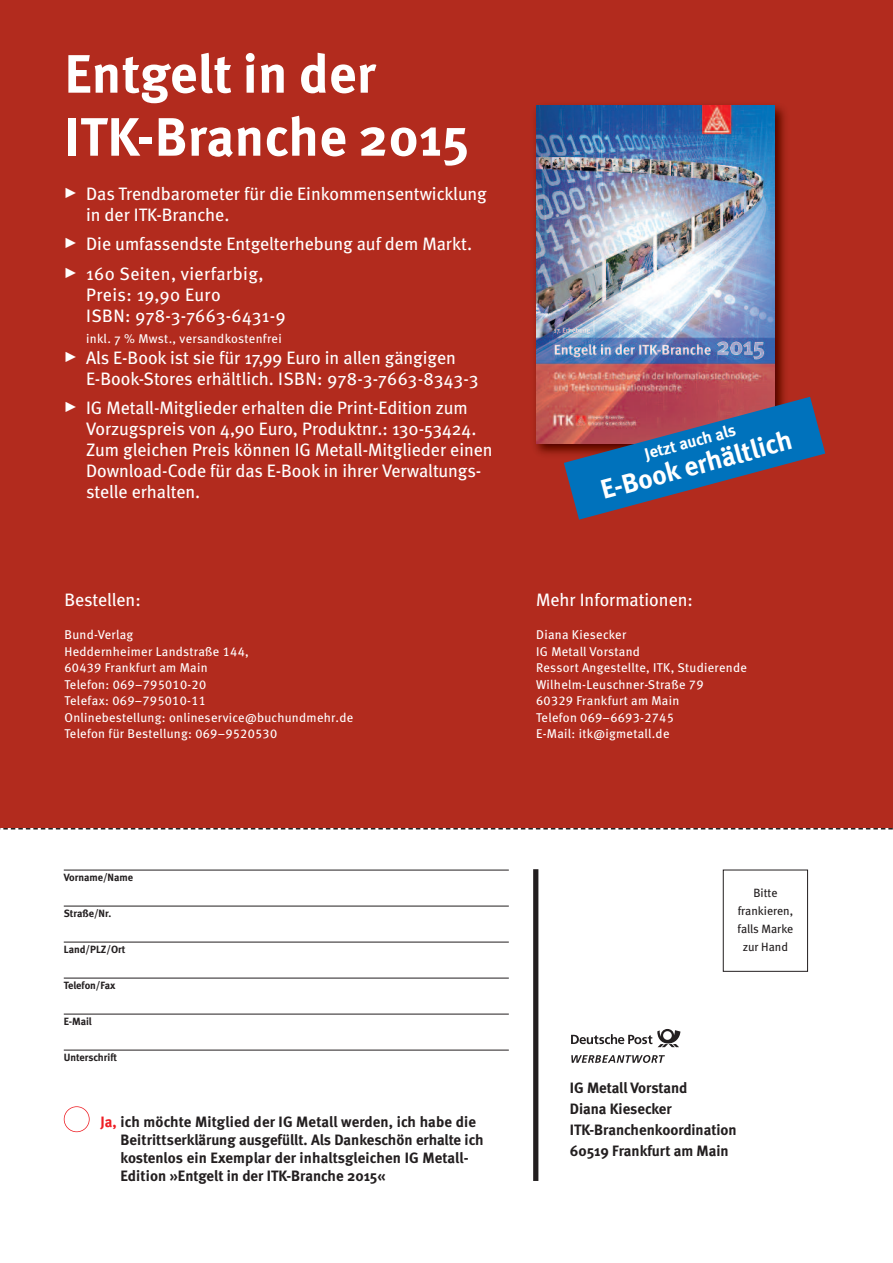
<style>
.page{position:relative;width:893px;height:1263px;background:#fff}
.page>*{position:absolute;margin:0;border:0;box-sizing:border-box;transform-origin:0 0}
.t1{font:700 54px/63px "Meta";letter-spacing:.01em;color:#fff}
.t2{font:700 27px "Meta";color:#fff}
.t3{font:18px/21px "Meta";color:#fff}
.t4{font:18px/21px "Meta";letter-spacing:.025em;color:#fff}
.t5{font:700 16.5px "Meta";color:#fff}
.t6{font:700 15px/21px "Meta";color:#231f20}
.t7{font:12.75px/16.5px "Meta Book LF";letter-spacing:.025em;color:#fff}
.t8{font:12.75px "Meta";letter-spacing:.02em;color:#fff}
.t9{font:12px/18px "Meta";color:#231f20;text-align:center}
.t10{font:700 10.5px "Meta";color:#231f20}
.s1{color:#ee1d23}
</style>
<div class="page">
<div style="left:0;top:0;width:893px;height:828px;background:#b22b1e"></div>
<svg style="left:0;top:828px;width:893px;height:1px"></svg>
<div style="left:723px;top:870px;width:85px;height:102px;border:1px solid #231f20"></div>
<div style="left:533px;top:869px;width:5px;height:312px;background:#231f20"></div>
<svg style="left:571px;top:1029px;width:109px;height:18px"></svg>
<svg style="left:571px;top:1055px;width:94px;height:8px"></svg>
<hr style="left:64px;top:870px;width:445px;height:1px;background:#231f20">
<hr style="left:64px;top:906px;width:445px;height:1px;background:#231f20">
<hr style="left:64px;top:942px;width:445px;height:1px;background:#231f20">
<hr style="left:64px;top:978px;width:445px;height:1px;background:#231f20">
<hr style="left:64px;top:1014px;width:445px;height:1px;background:#231f20">
<hr style="left:64px;top:1050px;width:445px;height:1px;background:#231f20">
<div style="left:64px;top:1106px;width:26px;height:26px;border:2px solid #ee1d23;border-radius:50%"></div>
<img style="left:535px;top:105px;width:250px;height:350px">
<img style="left:536px;top:106px;width:238px;height:338px">
<svg style="left:564px;top:397px;width:261px;height:123px"></svg>
<h1 class="t1" style="left:65px;top:48px;width:406px">Entgelt in der<br>ITK-Branche 2015</h1>
<p class="t3" style="left:86px;top:185px;width:402px;text-indent:-22px">✓ Das Trendbarometer für die Einkommensentwicklung in der ITK-Branche.</p>
<p class="t3" style="left:64px;top:235px;width:410px">✓ Die umfassendste Entgelterhebung auf dem Markt.</p>
<p class="t4" style="left:86px;top:265px;width:201px;text-indent:-22px">✓ 160 Seiten, vierfarbig,<br>Preis: 19,90 Euro<br>ISBN: 978-3-7663-6431-9</p>
<p class="t8" style="left:86px;top:334px;width:197px">inkl. 7 % Mwst., versandkostenfrei</p>
<p class="t3" style="left:86px;top:349px;width:394px;text-indent:-22px">✓ Als E-Book ist sie für 17,99 Euro in allen gängigen<br>E-Book-Stores erhältlich. ISBN: 978-3-7663-8343-3</p>
<p class="t3" style="left:86px;top:399px;width:408px;text-indent:-22px">✓ IG Metall-Mitglieder erhalten die Print-Edition zum Vorzugspreis von 4,90 Euro, Produktnr.: 130-53424.<br>Zum gleichen Preis können IG Metall-Mitglieder einen Download-Code für das E-Book in ihrer Verwaltungs&shy;stelle erhalten.</p>
<p class="t3" style="left:64px;top:591px;width:78px">Bestellen:</p>
<p class="t7" style="left:64px;top:628px;width:290px">Bund-Verlag<br>Heddernheimer Landstraße 144,<br>60439 Frankfurt am Main<br>Telefon: 069–795010-20<br>Telefax: 069–795010-11<br>Onlinebestellung: onlineservice@buchundmehr.de<br>Telefon für Bestellung: 069–9520530</p>
<p class="t5" style="left:643px;top:448px;width:95px;rotate:-15deg">Jetzt auch als</p>
<h2 class="t2" style="left:599px;top:481px;width:198px;rotate:-15deg">E-Book erhältlich</h2>
<p class="t3" style="left:536px;top:591px;width:158px">Mehr Informationen:</p>
<p class="t7" style="left:536px;top:628px;width:212px">Diana Kiesecker<br>IG Metall Vorstand<br>Ressort Angestellte, ITK, Studierende<br>Wilhelm-Leuschner-Straße 79<br>60329 Frankfurt am Main<br>Telefon 069–6693-2745<br>E-Mail: itk@igmetall.de</p>
<p class="t10" style="left:64px;top:874px;width:71px">Vorname/Name</p>
<p class="t10" style="left:64px;top:910px;width:49px">Straße/Nr.</p>
<p class="t10" style="left:64px;top:946px;width:63px">Land/PLZ/Ort</p>
<p class="t10" style="left:64px;top:982px;width:53px">Telefon/Fax</p>
<p class="t10" style="left:64px;top:1018px;width:30px">E-Mail</p>
<p class="t10" style="left:64px;top:1054px;width:55px">Unterschrift</p>
<p class="t6" style="left:120px;top:1114px;width:365px;line-height:18px;text-indent:-20px"><span class="s1">Ja,</span> ich möchte Mitglied der IG Metall werden, ich habe die Beitrittserklärung ausgefüllt. Als Dankeschön erhalte ich kos tenlos ein Exemplar der inhaltsgleichen IG Metall-Edition »Entgelt in der ITK-Branche 2015«</p>
<p class="t9" style="left:738px;top:884px;width:57px">Bitte frankieren, falls Marke zur Hand</p>
<p class="t6" style="left:570px;top:1078px;width:168px">IG Metall Vorstand<br>Diana Kiesecker<br>ITK-Branchenkoordination<br>60519 Frankfurt am Main</p>
</div>
